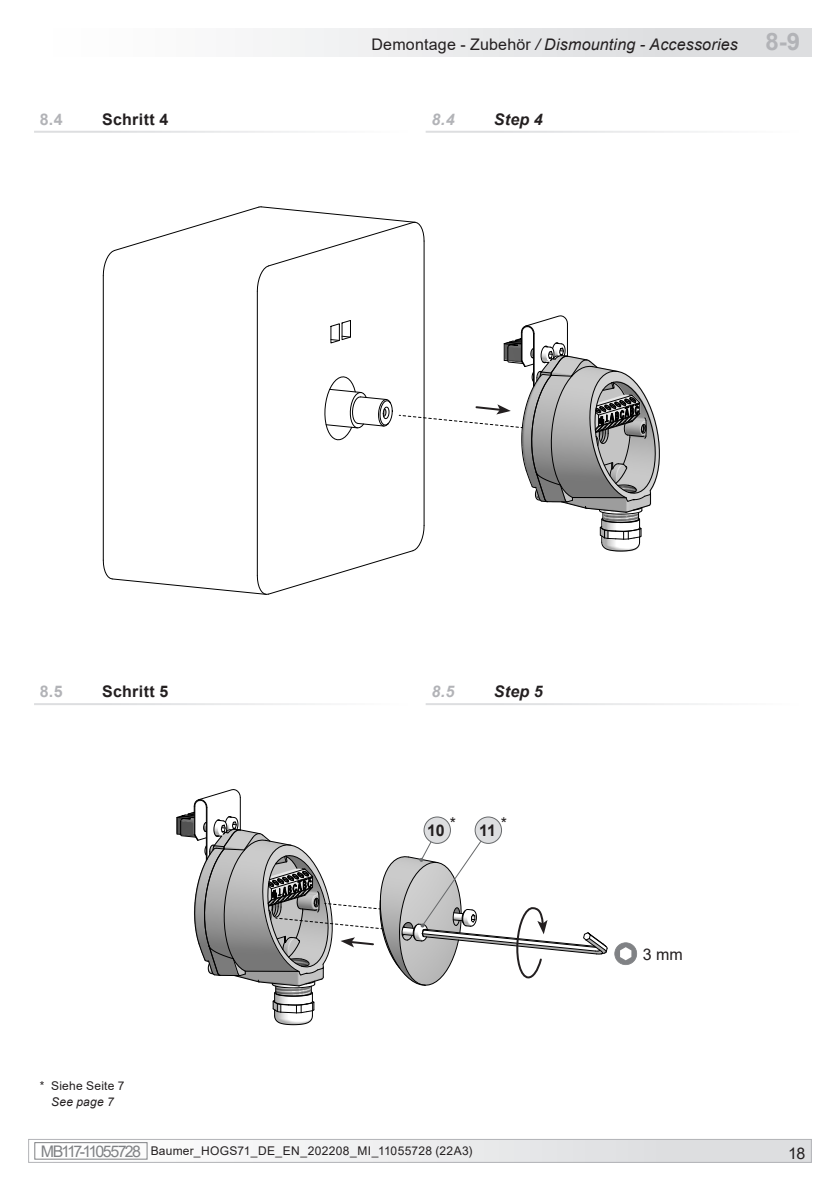
<style>
.page{position:relative;width:840px;height:1191px;background:#fff}
.page>*{position:absolute;margin:0;border:0;box-sizing:border-box;transform-origin:0 0}
.t1{font:italic 16px "Arial";letter-spacing:.01em;color:#231f20}
.t2{font:700 16px "Arial";letter-spacing:.015em;color:#231f20}
.t3{font:italic 700 16px "Arial";letter-spacing:.02em;color:#231f20}
.t4{font:16px "Arial";color:#231f20}
.t5{font:700 16px "Arial";color:#b2b3b7}
.t6{font:italic 700 16px "Arial";color:#b2b3b7}
.t7{font:12px "Arial";letter-spacing:.025em;color:#231f20}
.t8{font:italic 12px "Arial";letter-spacing:.02em;color:#231f20}
.s1{font-style:normal}
.s2{font-weight:700;font-style:normal;font-size:24px;color:#b2b3b7}
.s3{font-size:16px;color:#808285}
</style>
<div class="page">
<div style="left:29px;top:1139px;width:781px;height:23px;background:linear-gradient(to right,#fafafa,#dbdcde)"></div>
<div style="left:35px;top:1142px;width:112px;height:17px;border:1px solid #808285"></div>
<div style="left:28px;top:1139px;width:783px;height:23px;border:1px solid #b2b3b7"></div>
<hr style="left:423px;top:241px;width:1px;height:284px;background:#000">
<hr style="left:257px;top:291px;width:1px;height:284px;background:#000">
<hr style="left:103px;top:276px;width:1px;height:284px;background:#000">
<svg style="left:103px;top:206px;width:321px;height:85px"></svg>
<div style="left:28px;top:28px;width:783px;height:29px;background:linear-gradient(to right,#fff,#d8d9dc)"></div>
<svg style="left:614px;top:942px;width:22px;height:23px"></svg>
<svg style="left:103px;top:315px;width:556px;height:279px"></svg>
<svg style="left:177px;top:789px;width:430px;height:236px"></svg>
<h1 class="t1" style="left:371px;top:34px;width:430px"><span class="s1">Demontage - Zubehör</span> / Dismounting - Accessories <span class="s2">8-9</span></h1>
<h1 class="t5" style="left:40px;top:108px;width:24px">8.4</h1>
<h1 class="t2" style="left:102px;top:108px;width:68px">Schritt 4</h1>
<h1 class="t6" style="left:431px;top:109px;width:25px">8.4</h1>
<h1 class="t3" style="left:493px;top:109px;width:50px">Step 4</h1>
<h1 class="t5" style="left:40px;top:680px;width:24px">8.5</h1>
<h1 class="t2" style="left:102px;top:680px;width:68px">Schritt 5</h1>
<h1 class="t6" style="left:431px;top:681px;width:25px">8.5</h1>
<h1 class="t3" style="left:493px;top:681px;width:50px">Step 5</h1>
<p class="t7" style="left:40px;top:1077px;width:86px">* Siehe Seite 7</p>
<p class="t8" style="left:51px;top:1094px;width:64px">See page 7</p>
<h1 class="t4" style="left:449px;top:812px;width:8px">*</h1>
<h1 class="t4" style="left:500px;top:812px;width:8px">*</h1>
<h1 class="t2" style="left:427px;top:819px;width:19px">10</h1>
<h1 class="t2" style="left:479px;top:819px;width:18px">11</h1>
<h1 class="t4" style="left:642px;top:943px;width:42px">3 mm</h1>
<p class="t7" style="left:41px;top:1143px;width:433px"><span class="s3">MB117 - 11055728</span> Baumer_HOGS71_DE_EN_202208_MI_11055728 (22A3)</p>
<h1 class="t4" style="left:787px;top:1142px;width:19px">18</h1>
</div>
